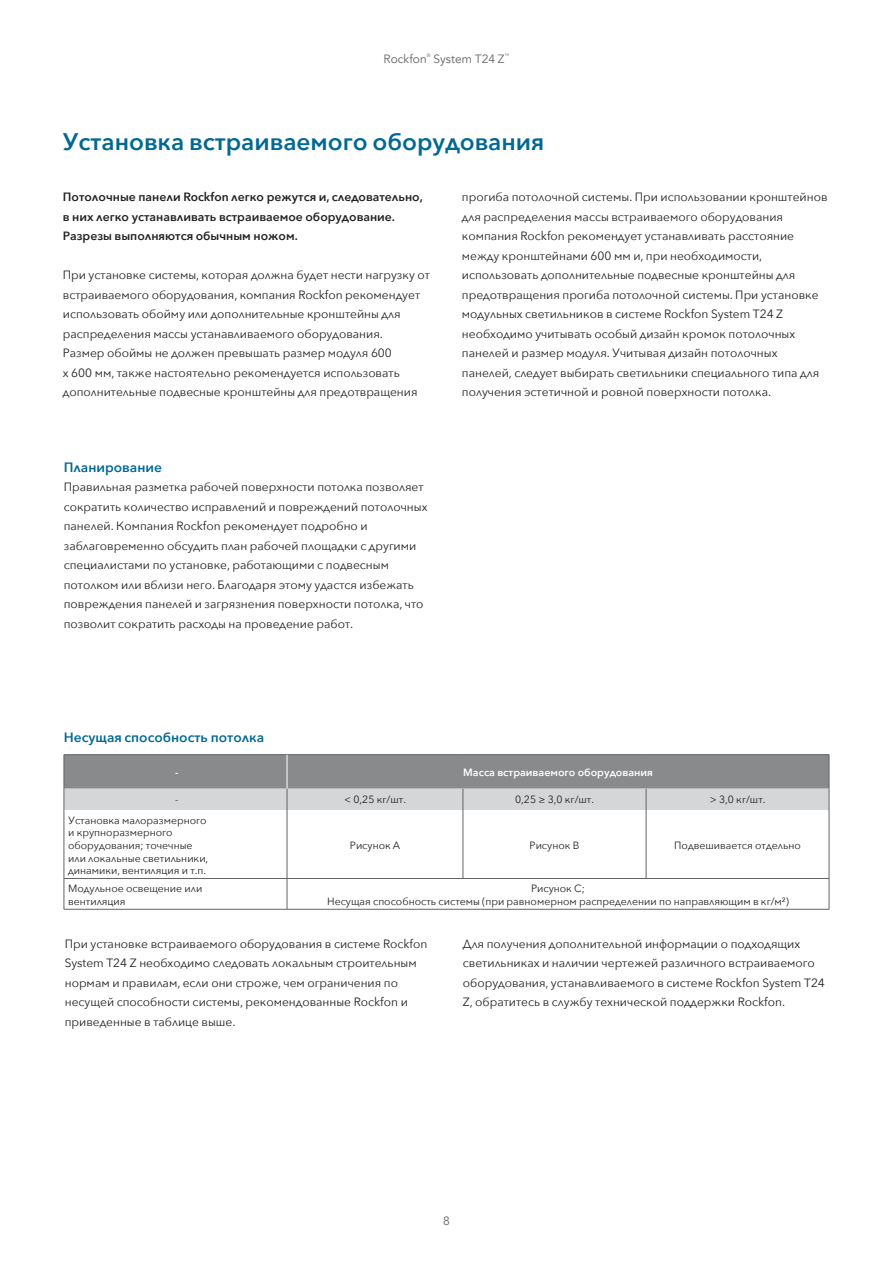
<style>
.page{position:relative;width:893px;height:1263px;background:#fff}
.page>*{position:absolute;margin:0;border:0;box-sizing:border-box;transform-origin:0 0}
.t1{font:600 24px "Avenir Next";color:#006893}
.t2{font:600 13.5px "Avenir Next";color:#006893}
.t3{font:12px/19.5px "Avenir Next";color:#231f20}
.t4{font:600 12px/19.5px "Avenir Next";color:#231f20}
.t5{font:12px "Avenir";color:#636466}
.t6{font:10.5px/12.6px "Avenir Next";color:#231f20}
.t7{font:600 10.5px "Avenir Next";color:#fff}
.t8{font:4.8px "Avenir";color:#636466}
</style>
<div class="page">
<hr style="left:64px;top:810px;width:1px;height:68px;background:#636466">
<hr style="left:287px;top:810px;width:1px;height:68px;background:#636466">
<hr style="left:463px;top:810px;width:1px;height:68px;background:#636466">
<hr style="left:646px;top:810px;width:1px;height:68px;background:#636466">
<hr style="left:829px;top:810px;width:1px;height:68px;background:#636466">
<hr style="left:64px;top:878px;width:223px;height:1px;background:#636466">
<hr style="left:64px;top:879px;width:1px;height:30px;background:#636466">
<hr style="left:287px;top:878px;width:176px;height:1px;background:#636466">
<hr style="left:287px;top:879px;width:1px;height:30px;background:#636466">
<hr style="left:463px;top:878px;width:183px;height:1px;background:#636466">
<hr style="left:646px;top:878px;width:183px;height:1px;background:#636466">
<hr style="left:829px;top:879px;width:1px;height:30px;background:#636466">
<hr style="left:64px;top:909px;width:223px;height:1px;background:#636466">
<hr style="left:287px;top:909px;width:176px;height:1px;background:#636466">
<hr style="left:463px;top:909px;width:183px;height:1px;background:#636466">
<hr style="left:646px;top:909px;width:183px;height:1px;background:#636466">
<hr style="left:64px;top:754px;width:223px;height:1px;background:#636466">
<hr style="left:287px;top:754px;width:176px;height:1px;background:#636466">
<hr style="left:463px;top:754px;width:183px;height:1px;background:#636466">
<hr style="left:646px;top:754px;width:183px;height:1px;background:#636466">
<svg style="left:64px;top:755px;width:766px;height:55px;background:#a5a7a9"></svg>
<p class="t5" style="left:384px;top:52px;width:45px">Rockfon</p>
<p class="t8" style="left:427px;top:53px;width:5px">®</p>
<p class="t5" style="left:433px;top:52px;width:73px">System T24 Z</p>
<p class="t8" style="left:505px;top:53px;width:6px">™</p>
<h1 class="t1" style="left:63px;top:121px;width:483px">Установка встраиваемого оборудования</h1>
<p class="t4" style="left:63px;top:187px;width:361px">Потолочные панели Rockfon легко режутся и, следовательно, в них легко устанавливать встраиваемое оборудование.<br>Разрезы выполняются обычным ножом.</p>
<p class="t3" style="left:63px;top:265px;width:369px">При установке системы, которая должна будет нести нагрузку от встраиваемого оборудования, компания Rockfon рекомендует использовать обойму или дополнительные кронштейны для распределения массы устанавливаемого оборудования.<br>Размер обоймы не должен превышать размер модуля 600<br>х 600 мм, также настоятельно рекомендуется использовать дополнительные подвесные кронштейны для предотвращения</p>
<p class="t2" style="left:64px;top:456px;width:100px">Планирование</p>
<p class="t3" style="left:64px;top:477px;width:365px">Правильная разметка рабочей поверхности потолка позволяет сократить количество исправлений и повреждений потолочных панелей. Компания Rockfon рекомендует подробно и заблаговременно обсудить план рабочей площадки с другими специалистами по установке, работающими с подвесным потолком или вблизи него. Благодаря этому удастся избежать повреждения панелей и загрязнения поверхности потолка, что позволит сократить расходы на проведение работ.</p>
<p class="t3" style="left:462px;top:187px;width:367px">прогиба потолочной системы. При использовании кронштейнов для распределения массы встраиваемого оборудования компания Rockfon рекомендует устанавливать расстояние между кронштейнами 600 мм и, при необходимости, использовать дополнительные подвесные кронштейны для предотвращения прогиба потолочной системы. При установке модульных светильников в системе Rockfon System Т24 Z необходимо учитывать особый дизайн кромок потолочных панелей и размер модуля. Учитывая дизайн потолочных панелей, следует выбирать светильники специального типа для получения эстетичной и ровной поверхности потолка.</p>
<p class="t2" style="left:64px;top:725px;width:202px">Несущая способность потолка</p>
<p class="t7" style="left:175px;top:764px;width:5px">-</p>
<p class="t7" style="left:463px;top:764px;width:191px">Масса встраиваемого оборудования</p>
<p class="t6" style="left:175px;top:792px;width:5px">-</p>
<p class="t6" style="left:344px;top:792px;width:63px">&lt; 0,25 кг/шт.</p>
<p class="t6" style="left:515px;top:792px;width:81px">0,25 ≥ 3,0 кг/шт.</p>
<p class="t6" style="left:710px;top:792px;width:57px">&gt; 3,0 кг/шт.</p>
<p class="t6" style="left:68px;top:813px;width:142px">Установка малоразмерного и крупноразмерного оборудования; точечные или локальные светильники, динамики, вентиляция и т.п.</p>
<p class="t6" style="left:350px;top:839px;width:52px">Рисунок A</p>
<p class="t6" style="left:530px;top:839px;width:51px">Рисунок B</p>
<p class="t6" style="left:674px;top:839px;width:128px">Подвешивается отдельно</p>
<p class="t6" style="left:68px;top:882px;width:136px">Модульное освещение или вентиляция</p>
<p class="t6" style="left:327px;top:882px;width:463px;text-align:center">Рисунок C;<br>Несущая способность системы (при равномерном распределении по направляющим в кг/м²)</p>
<p class="t3" style="left:65px;top:933px;width:364px">При установке встраиваемого оборудования в системе Rockfon System Т24 Z необходимо следовать локальным строительным нормам и правилам, если они строже, чем ограничения по несущей способности системы, рекомендованные Rockfon и приведенные в таблице выше.</p>
<p class="t3" style="left:463px;top:933px;width:363px">Для получения дополнительной информации о подходящих светильниках и наличии чертежей различного встраиваемого оборудования, устанавливаемого в системе Rockfon System Т24<br>Z, обратитесь в службу технической поддержки Rockfon.</p>
<p class="t5" style="left:443px;top:1213px;width:8px">8</p>
</div>
